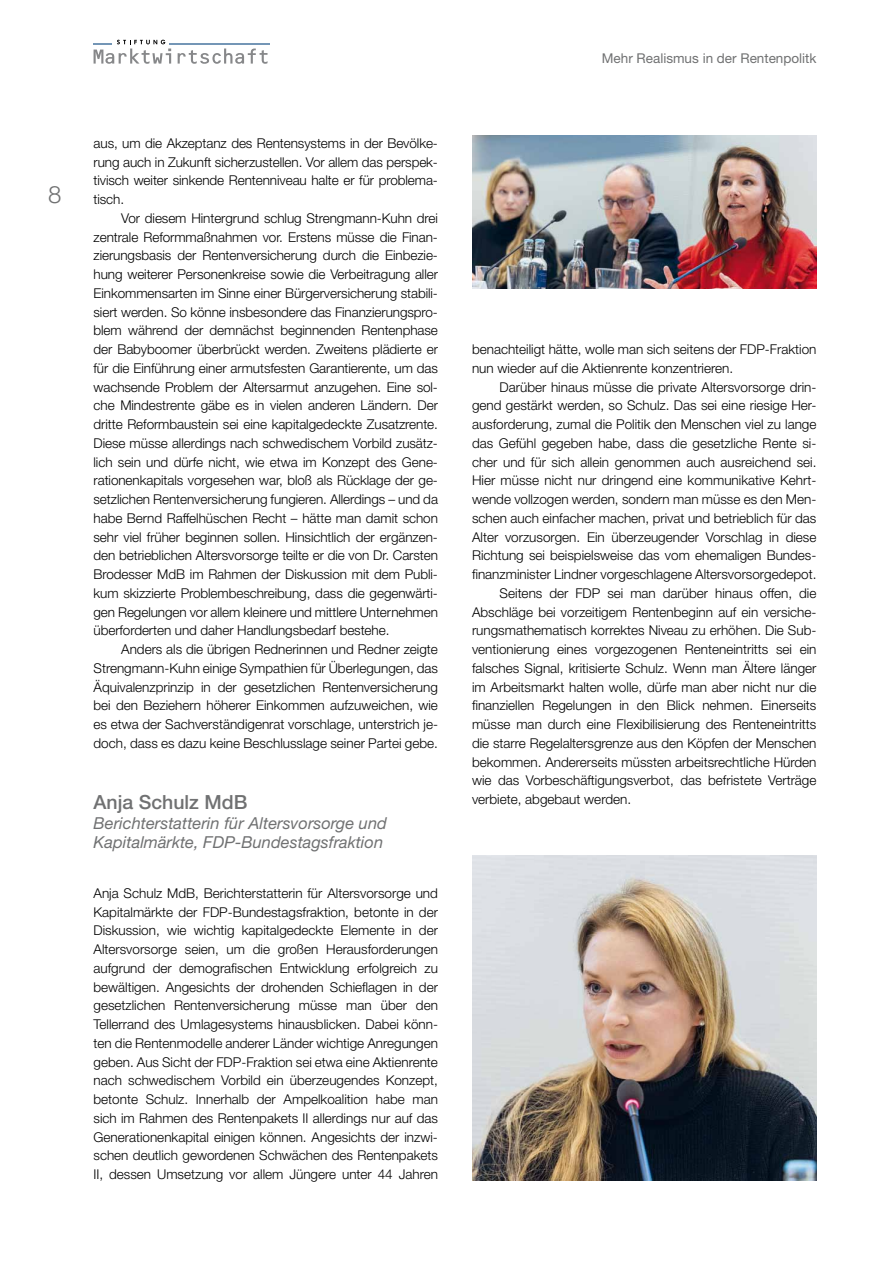
<style>
.page{position:relative;width:893px;height:1263px;background:#fff}
.page>*{position:absolute;margin:0;border:0;box-sizing:border-box;transform-origin:0 0}
.t1{font:300 24px "Helvetica Neue LT Pro";color:#707172}
.t2{font:500 19.5px "Helvetica Neue LT Pro";color:#707172}
.t3{font:italic 16.5px/19.8px "Helvetica Neue LT Pro";color:#707172}
.t4{font:300 13.5px/18.8px "Helvetica Neue LT Pro";color:#000;text-align:justify}
.t5{font:13.5px "Helvetica Neue LT Pro";color:#707172}
</style>
<div class="page">
<svg style="left:178px;top:49px;width:90px;height:15px"></svg>
<svg style="left:94px;top:40px;width:77px;height:24px"></svg>
<hr style="left:169px;top:43px;width:101px;height:1px;background:#7496b6">
<img style="left:472px;top:855px;width:344px;height:325px">
<img style="left:472px;top:135px;width:344px;height:153px">
<h1 class="t1" style="left:48px;top:180px;width:15px">8</h1>
<p class="t4" style="left:94px;top:133px;width:346px">aus, um die Akzeptanz des Rentensystems in der Bevölke&shy;rung auch in Zukunft sicherzustellen. Vor allem das perspek&shy;tivisch weiter sinkende Rentenniveau halte er für problema&shy;tisch.</p>
<p class="t4" style="left:94px;top:208px;width:346px;text-indent:28px">Vor diesem Hintergrund schlug Strengmann-Kuhn drei zentrale Reformmaßnahmen vor. Erstens müsse die Finan&shy;zierungsbasis der Rentenversicherung durch die Einbezie&shy;hung weiterer Personenkreise sowie die Verbeitragung aller Einkommensarten im Sinne einer Bürgerversicherung stabili&shy;siert werden. So könne insbesondere das Finanzierungspro&shy;blem während der demnächst beginnenden Rentenphase der Babyboomer überbrückt werden. Zweitens plädierte er für die Einführung einer armutsfesten Garantierente, um das wachsende Problem der Altersarmut anzugehen. Eine sol&shy;che Mindestrente gäbe es in vielen anderen Ländern. Der dritte Reformbaustein sei eine kapitalgedeckte Zusatzrente.<br>Diese müsse allerdings nach schwedischem Vorbild zusätz&shy;lich sein und dürfe nicht, wie etwa im Konzept des Gene&shy;rationenkapitals vorgesehen war, bloß als Rücklage der ge&shy;setzlichen Rentenversicherung fungieren. Allerdings – und da habe Bernd Raffelhüschen Recht – hätte man damit schon sehr viel früher beginnen sollen. Hinsichtlich der ergänzen&shy;den betrieblichen Altersvorsorge teilte er die von Dr. Carsten Brodesser MdB im Rahmen der Diskussion mit dem Publi&shy;kum skizzierte Problembeschreibung, dass die gegenwärti&shy;gen Regelungen vor allem kleinere und mittlere Unternehmen überforderten und daher Handlungsbedarf bestehe.</p>
<p class="t4" style="left:94px;top:640px;width:346px;text-indent:28px">Anders als die übrigen Rednerinnen und Redner zeigte Strengmann-Kuhn einige Sympathien für Überlegungen, das Äquivalenzprinzip in der gesetzlichen Rentenversicherung bei den Beziehern höherer Einkommen aufzuweichen, wie es etwa der Sachverständigenrat vorschlage, unterstrich je&shy;doch, dass es dazu keine Beschlusslage seiner Partei gebe.</p>
<h2 class="t2" style="left:94px;top:790px;width:155px">Anja Schulz MdB</h2>
<p class="t3" style="left:94px;top:812px;width:295px">Berichterstatterin für Altersvorsorge und<br>Kapitalmärkte, FDP-Bundestagsfraktion</p>
<p class="t4" style="left:94px;top:883px;width:346px">Anja Schulz MdB, Berichterstatterin für Altersvorsorge und Kapitalmärkte der FDP-Bundestagsfraktion, betonte in der Diskussion, wie wichtig kapitalgedeckte Elemente in der Altersvorsorge seien, um die großen Herausforderungen aufgrund der demografischen Entwicklung erfolgreich zu bewältigen. Angesichts der drohenden Schieflagen in der gesetzlichen Rentenversicherung müsse man über den Tellerrand des Umlagesystems hinausblicken. Dabei könn&shy;ten die Rentenmodelle anderer Länder wichtige Anregungen geben. Aus Sicht der FDP-Fraktion sei etwa eine Aktienrente nach schwedischem Vorbild ein überzeugendes Konzept, betonte Schulz. Innerhalb der Ampelkoalition habe man sich im Rahmen des Rentenpakets II allerdings nur auf das Generationenkapital einigen können. Angesichts der inzwi&shy;schen deutlich gewordenen Schwächen des Rentenpakets II, dessen Umsetzung vor allem Jüngere unter 44 Jahren</p>
<p class="t5" style="left:602px;top:50px;width:216px">Mehr Realismus in der Rentenpolitk</p>
<p class="t4" style="left:472px;top:340px;width:346px">benachteiligt hätte, wolle man sich seitens der FDP-Fraktion nun wieder auf die Aktienrente konzentrieren.</p>
<p class="t4" style="left:500px;top:377px;width:318px">Darüber hinaus müsse die private Altersvorsorge drin-</p>
<p class="t4" style="left:472px;top:396px;width:346px">gend gestärkt werden, so Schulz. Das sei eine riesige Her-</p>
<p class="t4" style="left:472px;top:415px;width:346px">ausforderung, zumal die Politik den Menschen viel zu lange</p>
<p class="t4" style="left:472px;top:433px;width:346px">das Gefühl gegeben habe, dass die gesetzliche Rente si-</p>
<p class="t4" style="left:472px;top:452px;width:346px">cher und für sich allein genommen auch ausreichend sei.</p>
<p class="t4" style="left:472px;top:471px;width:346px">Hier müsse nicht nur dringend eine kommunikative Kehrt-</p>
<p class="t4" style="left:472px;top:490px;width:346px">wende vollzogen werden, sondern man müsse es den Men-</p>
<p class="t4" style="left:472px;top:508px;width:346px">schen auch einfacher machen, privat und betrieblich für das</p>
<p class="t4" style="left:472px;top:527px;width:346px">Alter vorzusorgen. Ein überzeugender Vorschlag in diese</p>
<p class="t4" style="left:472px;top:546px;width:344px">Richtung sei beispielsweise das vom ehemaligen Bundes-</p>
<p class="t4" style="left:472px;top:565px;width:346px">finanzminister Lindner vorgeschlagene Altersvorsorgedepot.</p>
<p class="t4" style="left:500px;top:583px;width:318px">Seitens der FDP sei man darüber hinaus offen, die</p>
<p class="t4" style="left:472px;top:602px;width:346px">Abschläge bei vorzeitigem Rentenbeginn auf ein versiche-</p>
<p class="t4" style="left:472px;top:621px;width:346px">rungsmathematisch korrektes Niveau zu erhöhen. Die Sub-</p>
<p class="t4" style="left:472px;top:640px;width:346px">ventionierung eines vorgezogenen Renteneintritts sei ein</p>
<p class="t4" style="left:472px;top:658px;width:346px">falsches Signal, kritisierte Schulz. Wenn man Ältere länger</p>
<p class="t4" style="left:472px;top:677px;width:346px">im Arbeitsmarkt halten wolle, dürfe man aber nicht nur die</p>
<p class="t4" style="left:472px;top:696px;width:346px">finanziellen Regelungen in den Blick nehmen. Einerseits</p>
<p class="t4" style="left:472px;top:715px;width:346px">müsse man durch eine Flexibilisierung des Renteneintritts</p>
<p class="t4" style="left:472px;top:733px;width:346px">die starre Regelaltersgrenze aus den Köpfen der Menschen</p>
<p class="t4" style="left:472px;top:752px;width:346px">bekommen. Andererseits müssten arbeitsrechtliche Hürden</p>
<p class="t4" style="left:472px;top:771px;width:346px">wie das Vorbeschäftigungsverbot, das befristete Verträge</p>
<p class="t4" style="left:472px;top:790px;width:161px">verbiete, abgebaut werden.</p>
</div>
